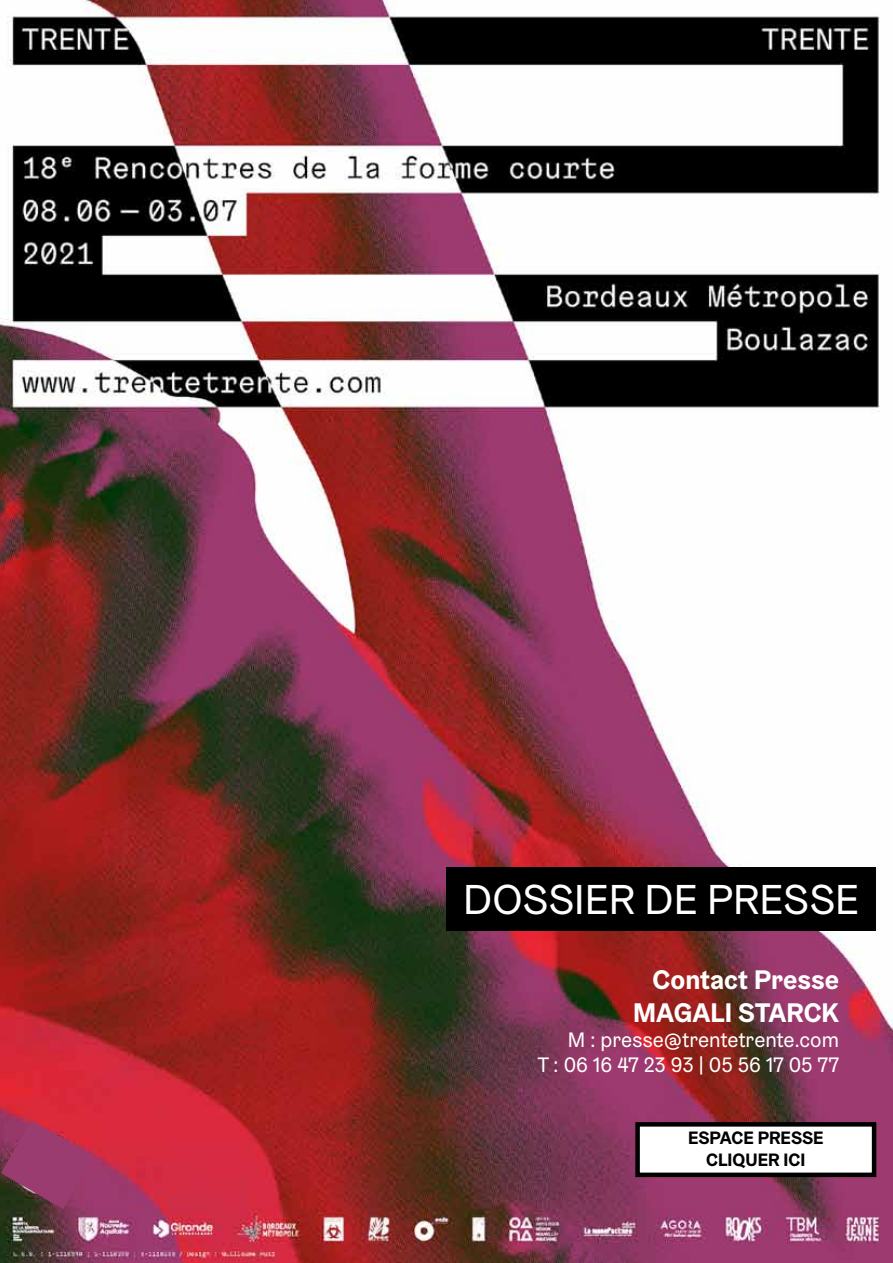
<style>
.page{position:relative;width:893px;height:1263px;background:#fff}
.page>*{position:absolute;margin:0;border:0;box-sizing:border-box;transform-origin:0 0}
.t1{font:42px "Graebenbach";color:#fff}
.t2{font:700 27px/32.4px "Graebenbach";color:#fff;text-align:right}
.t3{font:21px/25.2px "Graebenbach";color:#fff;text-align:right}
.t4{font:700 18px/21.6px "Graebenbach";color:#000;text-align:center}
</style>
<div class="page">
<img style="left:0;top:0;width:893px;height:1263px">
<div style="left:446px;top:867px;width:430px;height:64px;background:#000"></div>
<div style="left:638px;top:1124px;width:236px;height:51px;background:#fff"></div>
<div style="left:635px;top:1122px;width:241px;height:55px;border:4px solid #000"></div>
<svg style="left:1px;top:1120px;width:93px;height:89px"></svg>
<h1 class="t1" style="left:463px;top:873px;width:398px">DOSSIER DE PRESSE</h1>
<p class="t2" style="left:633px;top:963px;width:207px">Contact Presse<br>MAGALI STARCK</p>
<p class="t3" style="left:538px;top:1027px;width:303px">M : presse@trentetrente.com<br>T : 06 16 47 23 93 | 05 56 17 05 77</p>
<p class="t4" style="left:688px;top:1127px;width:137px">ESPACE PRESSE<br>CLIQUER ICI</p>
</div>
